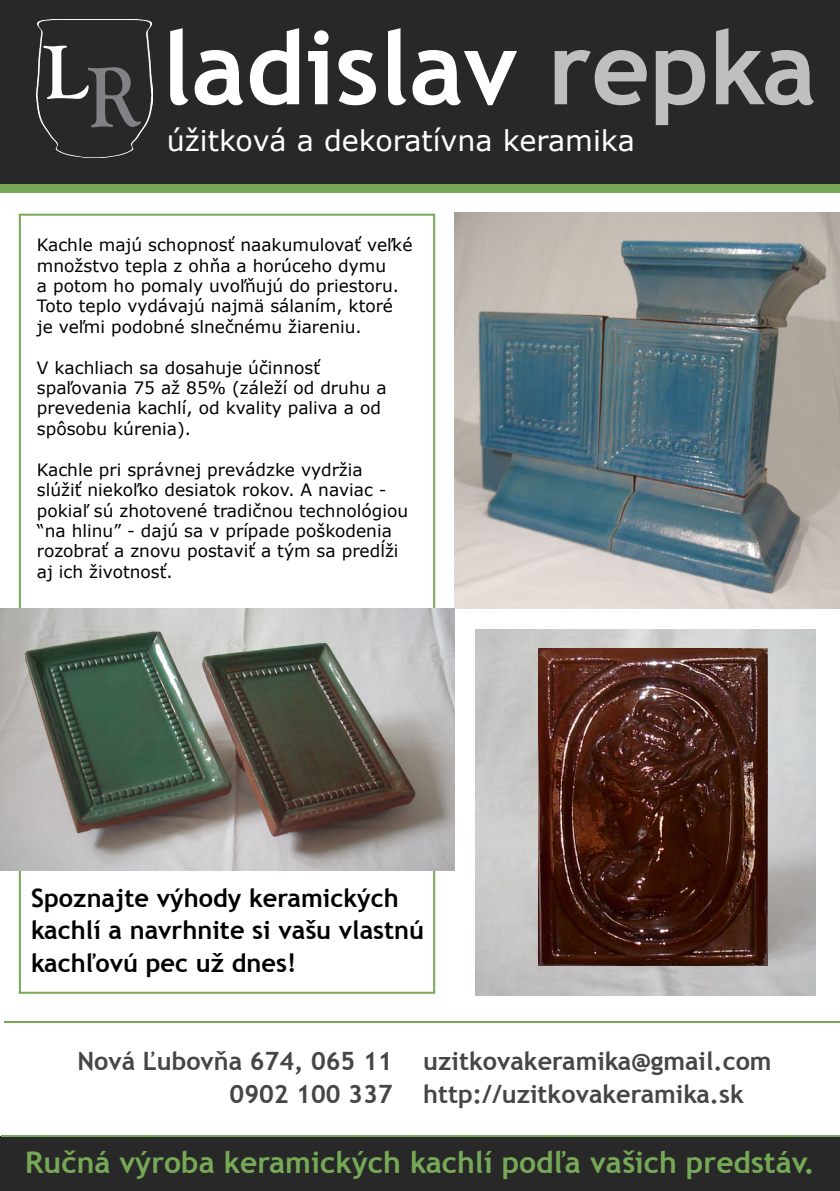
<style>
.page{position:relative;width:840px;height:1191px;background:#fff}
.page>*{position:absolute;margin:0;border:0;box-sizing:border-box;transform-origin:0 0}
.t1{font:700 101.8px "Trebuchet MS";color:#fff}
.t2{font:700 79px "Goudy Old Style T";color:#fff}
.t3{font:700 30px "Trebuchet MS";color:#75a956}
.t4{font:28.6px "Verdana";color:#fff}
.t5{font:700 25.4px/32.4px "Trebuchet MS";color:#000}
.t6{font:700 25.2px/33.6px "Trebuchet MS";color:#464646;text-align:right}
.t7{font:17px/20.4px "Verdana";color:#000}
.s1{font-size:88.4px;color:#808285}
.s2{color:#bfbfbf}
</style>
<div class="page">
<img style="left:454px;top:213px;width:385px;height:395px">
<img style="left:0;top:608px;width:454px;height:262px">
<div style="left:0;top:0;width:839px;height:187px;background:#282828"></div>
<div style="left:0;top:184px;width:839px;height:9px;background:#75a956"></div>
<div style="left:0;top:1136px;width:839px;height:55px;background:#282828"></div>
<hr style="left:5px;top:1020px;width:834px;height:2px;background:#75a956">
<hr style="left:1px;top:1135px;width:838px;height:2px;background:#75a956">
<img style="left:37px;top:20px;width:116px;height:137px">
<img style="left:475px;top:629px;width:339px;height:366px">
<img style="left:538px;top:648px;width:229px;height:317px">
<h2 class="t2" style="left:43px;top:28px;width:99px">L<span class="s1">R</span></h2>
<h1 class="t1" style="left:161px;top:4px;width:656px">ladislav <span class="s2">repka</span></h1>
<h3 class="t4" style="left:167px;top:121px;width:469px">úžitková a dekoratívna keramika</h3>
<p class="t7" style="left:37px;top:235px;width:377px">Kachle majú schopnosť naakumulovať veľké množstvo tepla z ohňa a horúceho dymu<br>a potom ho pomaly uvoľňujú do priestoru.<br>Toto teplo vydávajú najmä sálaním, ktoré je veľmi podobné slnečnému žiareniu.</p>
<p class="t7" style="left:37px;top:357px;width:351px">V kachliach sa dosahuje účinnosť spaľovania 75 až 85% (záleží od druhu a prevedenia kachlí, od kvality paliva a od spôsobu kúrenia).</p>
<p class="t7" style="left:37px;top:459px;width:372px">Kachle pri správnej prevádzke vydržia slúžiť niekoľko desiatok rokov. A naviac - pokiaľ sú zhotovené tradičnou technológiou “na hlinu” - dajú sa v prípade poškodenia rozobrať a znovu postaviť a tým sa predĺži aj ich životnosť.</p>
<h3 class="t5" style="left:31px;top:881px;width:394px">Spoznajte výhody keramických kachlí a navrhnite si vašu vlastnú kachľovú pec už dnes!</h3>
<h3 class="t6" style="left:77px;top:1044px;width:316px">Nová Ľubovňa 674, 065 11<br>0902 100 337</h3>
<h3 class="t6" style="left:423px;top:1044px;width:349px;text-align:left">uzitkovakeramika@gmail.com http://uzitkovakeramika.sk</h3>
<h3 class="t3" style="left:25px;top:1143px;width:790px">Ručná výroba keramických kachlí podľa vašich predstáv.</h3>
</div>
